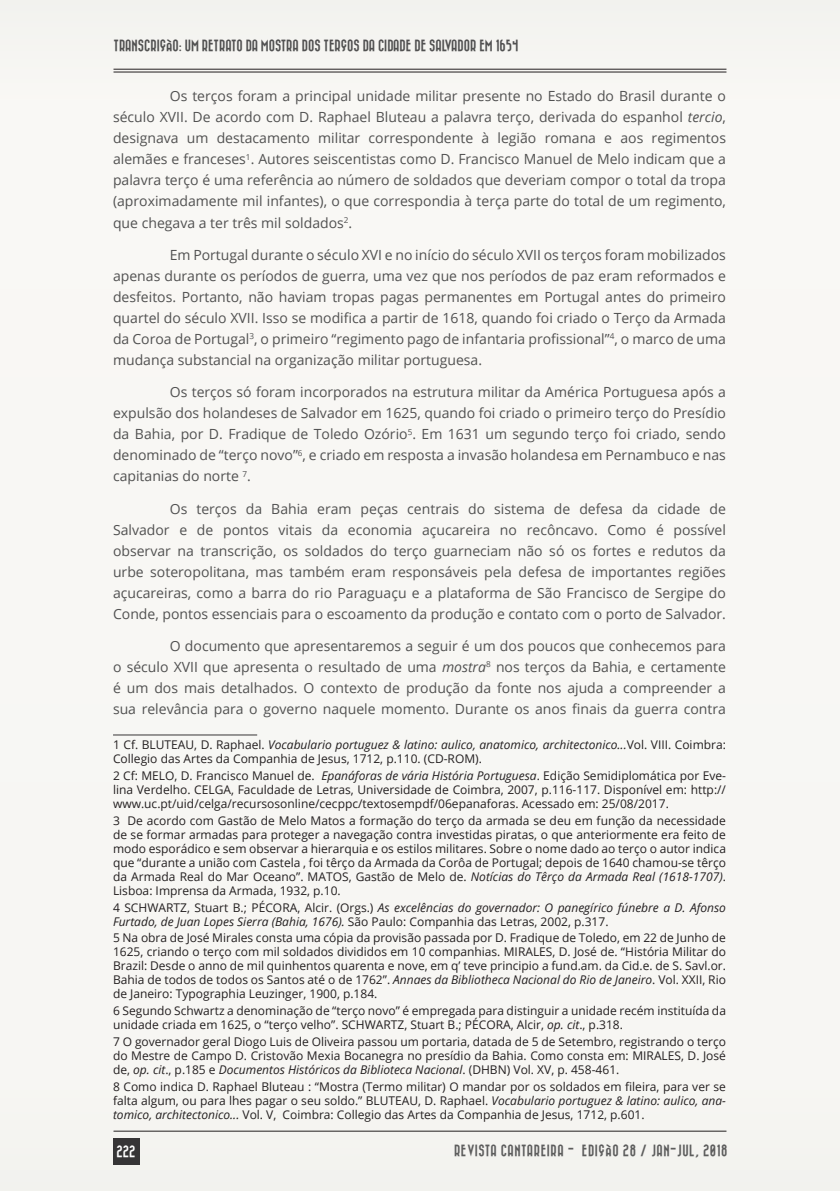
<style>
.page{position:relative;width:840px;height:1191px;background:#fff}
.page>*{position:absolute;margin:0;border:0;box-sizing:border-box;transform-origin:0 0}
.TEXTO{font:14px/21px "Open Sans";color:#515151;text-align:justify}
.t1{font:12px/14px "Open Sans";color:#231f20;text-align:justify}
.t2{font:italic 12px/14px "Open Sans";color:#231f20}
.t3{font:12px "Bazar";color:#515151}
.t4{font:12px "Bazar";letter-spacing:.05em;color:#5d5d5d}
.t5{font:12px "Bazar";color:#fff}
.s1{font-style:italic}
.s2{font-style:normal}
</style>
<div class="page">
<div style="left:0;top:0;width:839px;height:1190px;background:#f8f7f4"></div>
<hr style="left:113px;top:69px;width:613px;height:1px;background:#231f20">
<hr style="left:113px;top:72px;width:613px;height:1px;background:#231f20">
<hr style="left:113px;top:1130px;width:613px;height:1px;background:#231f20">
<div style="left:113px;top:1138px;width:26px;height:27px;background:#363536"></div>
<hr style="left:113px;top:734px;width:144px;height:1px;background:#363536">
<p class="t3" style="left:113px;top:39px;width:406px">TRANSCRIÇÃO: UM RETRATO DA MOSTRA DOS TERÇOS DA CIDADE DE SALVADOR EM 1654</p>
<p class="TEXTO" style="left:113px;top:85px;width:614px;text-indent:57px">Os terços foram a principal unidade militar presente no Estado do Brasil durante o século XVII. De acordo com D. Raphael Bluteau a palavra terço, derivada do espanhol <span class="s1">tercio</span>, designava um destacamento militar correspondente à legião romana e aos regimentos alemães e franceses<sup>1</sup>. Autores seiscentistas como D. Francisco Manuel de Melo indicam que a palavra terço é uma referência ao número de soldados que deveriam compor o total da tropa (aproximadamente mil infantes), o que correspondia à terça parte do total de um regimento, que chegava a ter três mil soldados<sup>2</sup>.</p>
<p class="TEXTO" style="left:113px;top:244px;width:614px;text-indent:57px">Em Portugal durante o século XVI e no início do século XVII os terços foram mobilizados apenas durante os períodos de guerra, uma vez que nos períodos de paz eram reformados e desfeitos. Portanto, não haviam tropas pagas permanentes em Portugal antes do primeiro quartel do século XVII. Isso se modifica a partir de 1618, quando foi criado o Terço da Armada da Coroa de Portugal<sup>3</sup>, o primeiro “regimento pago de infantaria profissional”<sup>4</sup>, o marco de uma mudança substancial na organização militar portuguesa.</p>
<p class="TEXTO" style="left:113px;top:381px;width:614px;text-indent:57px">Os terços só foram incorporados na estrutura militar da América Portuguesa após a expulsão dos holandeses de Salvador em 1625, quando foi criado o primeiro terço do Presídio da Bahia, por D. Fradique de Toledo Ozório<sup>5</sup>. Em 1631 um segundo terço foi criado, sendo denominado de “terço novo”<sup>6</sup>, e criado em resposta a invasão holandesa em Pernambuco e nas capitanias do norte <sup>7</sup>.</p>
<p class="TEXTO" style="left:113px;top:497px;width:614px;text-indent:57px">Os terços da Bahia eram peças centrais do sistema de defesa da cidade de Salvador e de pontos vitais da economia açucareira no recôncavo. Como é possível observar na transcrição, os soldados do terço guarneciam não só os fortes e redutos da urbe soteropolitana, mas também eram responsáveis pela defesa de importantes regiões açucareiras, como a barra do rio Paraguaçu e a plataforma de São Francisco de Sergipe do Conde, pontos essenciais para o escoamento da produção e contato com o porto de Salvador.</p>
<p class="TEXTO" style="left:113px;top:635px;width:614px;text-indent:57px">O documento que apresentaremos a seguir é um dos poucos que conhecemos para o século XVII que apresenta o resultado de uma <span class="s1">mostra</span><sup>8</sup> nos terços da Bahia, e certamente é um dos mais detalhados. O contexto de produção da fonte nos ajuda a compreender a sua relevância para o governo naquele momento. Durante os anos finais da guerra contra</p>
<p class="t1" style="left:113px;top:737px;width:614px">1 Cf. BLUTEAU, D. Raphael. <span class="s1">Vocabulario portuguez &amp; latino: aulico, anatomico, architectonico...</span>Vol. VIII. Coimbra:<br>Collegio das Artes da Companhia de Jesus, 1712, p.110. (CD-ROM).</p>
<p class="t1" style="left:113px;top:768px;width:614px">2 Cf: MELO, D. Francisco Manuel de. <span class="s1">Epanáforas de vária História Portuguesa</span>. Edição Semidiplomática por Eve&shy;lina Verdelho. CELGA, Faculdade de Letras, Universidade de Coimbra, 2007, p.116-117. Disponível em: http:// www.uc.pt/uid/celga/recursosonline/cecppc/textosempdf/06epanaforas. Acessado em: 25/08/2017.</p>
<p class="t1" style="left:113px;top:813px;width:614px">3 De acordo com Gastão de Melo Matos a formação do terço da armada se deu em função da necessidade de se formar armadas para proteger a navegação contra investidas piratas, o que anteriormente era feito de modo esporádico e sem observar a hierarquia e os estilos militares. Sobre o nome dado ao terço o autor indica que “durante a união com Castela , foi têrço da Armada da Corôa de Portugal; depois de 1640 chamou-se têrço da Armada Real do Mar Oceano”. MATOS, Gastão de Melo de. <span class="s1">Notícias do Têrço da Armada Real (1618-1707)</span>.<br>Lisboa: Imprensa da Armada, 1932, p.10.</p>
<p class="t2" style="left:113px;top:900px;width:614px"><span class="s2">4 SCHWARTZ, Stuart B.; PÉCORA, Alcir. (Orgs.)</span> As excelências do governador: O panegírico fúnebre a D. Afonso<br>Furtado, de Juan Lopes Sierra (Bahia, 1676). <span class="s2">São Paulo: Companhia das Letras, 2002, p.317.</span></p>
<p class="t1" style="left:113px;top:930px;width:614px">5 Na obra de José Mirales consta uma cópia da provisão passada por D. Fradique de Toledo, em 22 de Junho de 1625, criando o terço com mil soldados divididos em 10 companhias. MIRALES, D. José de. “História Militar do Brazil: Desde o anno de mil quinhentos quarenta e nove, em q’ teve principio a fund.am. da Cid.e. de S. Savl.or.<br>Bahia de todos de todos os Santos até o de 1762”. <span class="s1">Annaes da Bibliotheca Nacional do Rio de Janeiro</span>. Vol. XXII, Rio de Janeiro: Typographia Leuzinger, 1900, p.184.</p>
<p class="t1" style="left:113px;top:1003px;width:614px">6 Segundo Schwartz a denominação de “terço novo” é empregada para distinguir a unidade recém instituída da unidade criada em 1625, o “terço velho”. SCHWARTZ, Stuart B.; PÉCORA, Alcir, <span class="s1">op. cit</span>., p.318.</p>
<p class="t1" style="left:113px;top:1034px;width:614px">7 O governador geral Diogo Luis de Oliveira passou um portaria, datada de 5 de Setembro, registrando o terço do Mestre de Campo D. Cristovão Mexia Bocanegra no presídio da Bahia. Como consta em: MIRALES, D. José de, <span class="s1">op. cit</span>., p.185 e <span class="s1">Documentos Históricos da Biblioteca Nacional</span>. (DHBN) Vol. XV, p. 458-461.</p>
<p class="t1" style="left:113px;top:1079px;width:614px">8 Como indica D. Raphael Bluteau : “Mostra (Termo militar) O mandar por os soldados em fileira, para ver se falta algum, ou para lhes pagar o seu soldo.” BLUTEAU, D. Raphael. <span class="s1">Vocabulario portuguez &amp; latino: aulico, ana&shy;tomico, architectonico...</span> Vol. V, Coimbra: Collegio das Artes da Companhia de Jesus, 1712, p.601.</p>
<p class="t5" style="left:116px;top:1145px;width:20px">222</p>
<p class="t4" style="left:454px;top:1143px;width:275px">REVISTA CANTAREIRA - EDIÇÃO 28 / JAN-JUL, 2018</p>
</div>
